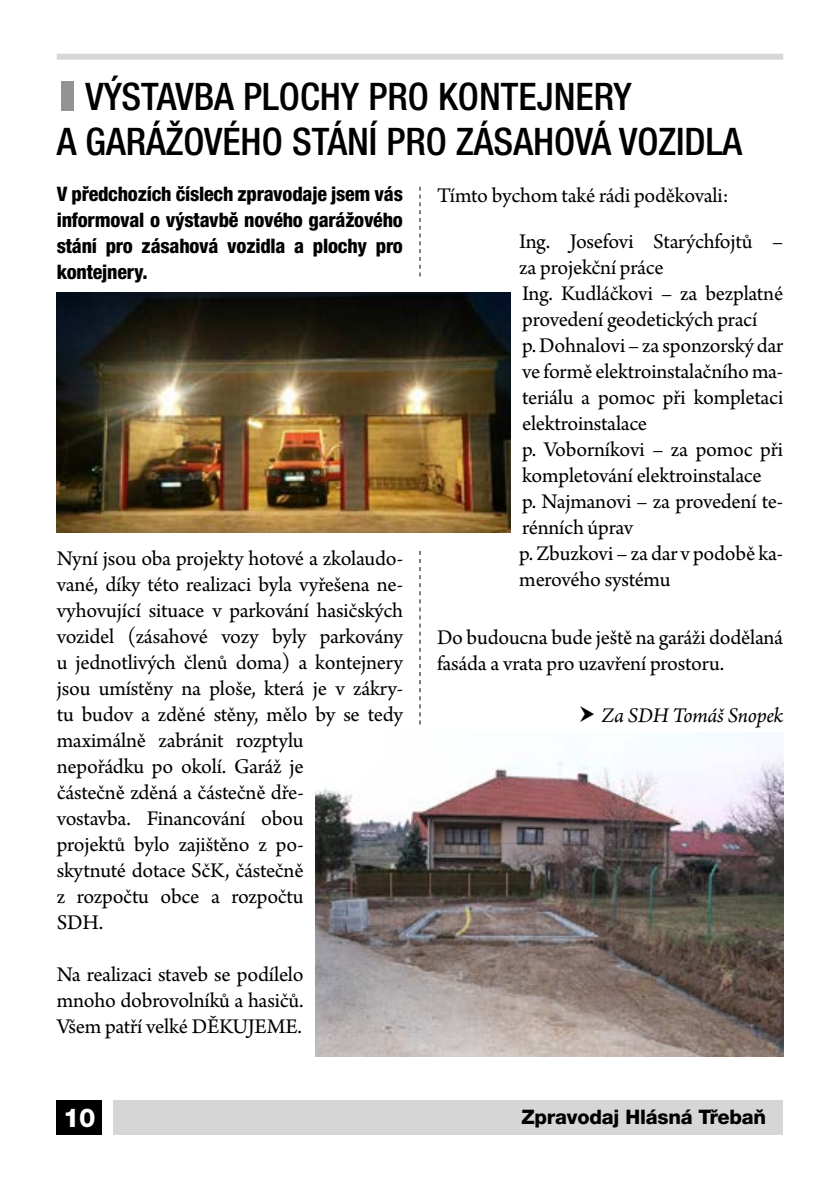
<style>
.page{position:relative;width:840px;height:1191px;background:#fff}
.page>*{position:absolute;margin:0;border:0;box-sizing:border-box;transform-origin:0 0}
.nadpis2013{font:500 condensed 38px/45.6px "Helvetica Neue LT Pro";color:#000}
.t1{font:800 26px "Helvetica Neue LT Pro";color:#fff}
.text2013{font:22px/26px "Arno Pro";letter-spacing:-.01em;color:#000}
.t2{font:italic 22px "Arno Pro";letter-spacing:-.015em;color:#000}
.podnadpis2013{font:800 condensed 20px/26px "Helvetica Neue LT Pro";letter-spacing:-.01em;color:#000;text-align:justify}
.t3{font:800 20px "Helvetica Neue LT Pro";letter-spacing:-.01em;color:#000}
.s1{font-weight:900;font-stretch:expanded;color:#939393}
</style>
<div class="page">
<div style="left:113px;top:1100px;width:669px;height:34px;background:#d6d6d6"></div>
<div style="left:57px;top:54px;width:725px;height:6px;background:#d6d6d6"></div>
<div style="left:57px;top:1100px;width:45px;height:34px;background:#000"></div>
<svg style="left:419px;top:187px;width:1px;height:89px"></svg>
<img style="left:57px;top:292px;width:453px;height:240px">
<img style="left:315px;top:733px;width:467px;height:323px">
<svg style="left:419px;top:551px;width:1px;height:173px"></svg>
<p class="nadpis2013" style="left:57px;top:73px;width:686px"><span class="s1">|</span> VÝSTAVBA PLOCHY PRO KONTEJNERY<br>A GARÁŽOVÉHO STÁNÍ PRO ZÁSAHOVÁ VOZIDLA</p>
<p class="podnadpis2013" style="left:57px;top:181px;width:347px">V předchozích číslech zpravodaje jsem vás informoval o výstavbě nového garážového stání pro zásahová vozidla a plochy pro kontejnery.</p>
<p class="text2013" style="left:57px;top:547px;width:347px">Nyní jsou oba projekty hotové a zkolaudo&shy;vané, díky této realizaci byla vyřešena ne&shy;vyhovující situace v parkování hasičských vozidel (zásahové vozy byly parkovány u jednotlivých členů doma) a kontejnery jsou umístěny na ploše, která je v zákry&shy;tu budov a zděné stěny, mělo by se tedy maximálně zabránit rozptylu<br>nepořádku po okolí. Garáž je<br>částečně zděná a částečně dře-<br>vostavba. Financování obou<br>projektů bylo zajištěno z po-<br>skytnuté dotace SčK, částečně<br>z rozpočtu obce a rozpočtu<br>SDH.</p>
<p class="text2013" style="left:57px;top:963px;width:248px;text-align:justify">Na realizaci staveb se podílelo mnoho dobrovolníků a hasičů.<br>Všem patří velké DĚKUJEME.</p>
<p class="text2013" style="left:437px;top:183px;width:293px">Tímto bychom také rádi poděkovali:</p>
<p class="text2013" style="left:519px;top:229px;width:265px">Ing. Josefovi Starýchfojtů – za projekční práce</p>
<p class="text2013" style="left:522px;top:281px;width:262px">Ing. Kudláčkovi – za bezplatné provedení geodetických prací</p>
<p class="text2013" style="left:522px;top:333px;width:262px;text-align:justify">p. Dohnalovi – za sponzorský dar ve formě elektroinstalačního ma&shy;teriálu a pomoc při kompletaci elektroinstalace</p>
<p class="text2013" style="left:522px;top:437px;width:262px">p. Voborníkovi – za pomoc při kompletování elektroinstalace</p>
<p class="text2013" style="left:522px;top:489px;width:262px">p. Najmanovi – za provedení te&shy;rénních úprav</p>
<p class="text2013" style="left:519px;top:541px;width:265px">p. Zbuzkovi – za dar v podobě ka&shy;merového systému</p>
<p class="text2013" style="left:437px;top:625px;width:347px">Do budoucna bude ještě na garáži dodělaná fasáda a vrata pro uzavření prostoru.</p>
<p class="t2" style="left:601px;top:702px;width:183px">Za SDH Tomáš Snopek</p>
<p class="t1" style="left:63px;top:1101px;width:34px">10</p>
<p class="t3" style="left:521px;top:1105px;width:246px">Zpravodaj Hlásná Třebaň</p>
</div>
